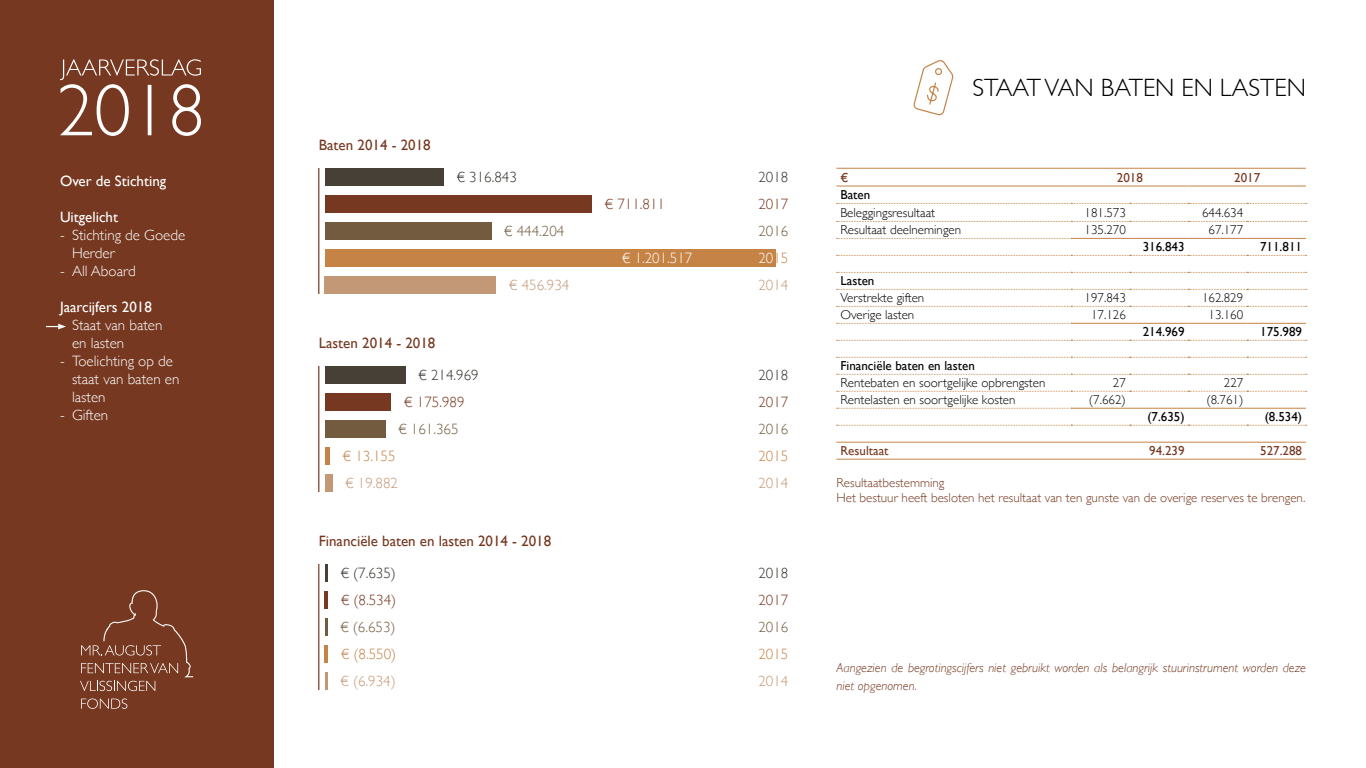
<style>
.page{position:relative;width:1366px;height:768px;background:#fff}
.page>*{position:absolute;margin:0;border:0;box-sizing:border-box;transform-origin:0 0}
.t1{font:300 25px "Gill Sans";color:#000}
.t2{font:300 15px/18px "Gill Sans";color:#fff}
.t3{font:15px "Gill Sans";color:#763820}
.t4{font:15px "Gill Sans";color:#fff}
.t5{font:300 15px "Gill Sans";color:#34302b}
.t6{font:300 15px "Gill Sans";color:#763820}
.t7{font:300 15px "Gill Sans";color:#725b3e}
.t8{font:300 15px "Gill Sans";color:#c39877}
.t9{font:300 15px "Gill Sans";color:#c58345}
.t10{font:300 13px "Gill Sans";color:#000}
.t11{font:italic 300 13px/18px "Gill Sans";color:#763820}
.t12{font:300 13px/15.6px "Gill Sans";color:#763820}
.t13{font:13px "Gill Sans";color:#000}
.t14{font:13px "Gill Sans";color:#763820}
.s1{color:#c58345}
</style>
<div class="page">
<div style="left:0;top:0;width:273px;height:768px;background:#763820"></div>
<svg style="left:80px;top:590px;width:113px;height:101px"></svg>
<svg style="left:81px;top:698px;width:46px;height:11px"></svg>
<hr style="left:836px;top:186px;width:235px;height:1px;background:#c58345">
<svg style="left:837px;top:238px;width:234px;height:1px"></svg>
<svg style="left:837px;top:255px;width:470px;height:1px"></svg>
<svg style="left:837px;top:323px;width:234px;height:1px"></svg>
<svg style="left:837px;top:408px;width:234px;height:1px"></svg>
<svg style="left:837px;top:203px;width:470px;height:1px"></svg>
<svg style="left:837px;top:221px;width:470px;height:1px"></svg>
<hr style="left:836px;top:168px;width:235px;height:1px;background:#c58345">
<svg style="left:837px;top:272px;width:470px;height:1px"></svg>
<svg style="left:837px;top:289px;width:470px;height:1px"></svg>
<svg style="left:837px;top:306px;width:470px;height:1px"></svg>
<svg style="left:837px;top:340px;width:470px;height:1px"></svg>
<svg style="left:837px;top:357px;width:470px;height:1px"></svg>
<svg style="left:837px;top:374px;width:470px;height:1px"></svg>
<svg style="left:837px;top:391px;width:470px;height:1px"></svg>
<svg style="left:837px;top:425px;width:470px;height:1px"></svg>
<hr style="left:1071px;top:168px;width:59px;height:1px;background:#c58345">
<hr style="left:1130px;top:168px;width:59px;height:1px;background:#c58345">
<hr style="left:1071px;top:186px;width:59px;height:1px;background:#c58345">
<hr style="left:1130px;top:186px;width:59px;height:1px;background:#c58345">
<hr style="left:1189px;top:168px;width:58px;height:1px;background:#c58345">
<hr style="left:1247px;top:168px;width:59px;height:1px;background:#c58345">
<hr style="left:1189px;top:186px;width:58px;height:1px;background:#c58345">
<hr style="left:1247px;top:186px;width:59px;height:1px;background:#c58345">
<hr style="left:836px;top:442px;width:235px;height:1px;background:#c58345">
<hr style="left:1071px;top:442px;width:59px;height:1px;background:#c58345">
<hr style="left:1130px;top:442px;width:59px;height:1px;background:#c58345">
<hr style="left:1189px;top:442px;width:58px;height:1px;background:#c58345">
<hr style="left:1247px;top:442px;width:59px;height:1px;background:#c58345">
<hr style="left:836px;top:459px;width:235px;height:1px;background:#c58345">
<hr style="left:1071px;top:459px;width:59px;height:1px;background:#c58345">
<hr style="left:1130px;top:459px;width:59px;height:1px;background:#c58345">
<hr style="left:1189px;top:459px;width:58px;height:1px;background:#c58345">
<hr style="left:1247px;top:459px;width:59px;height:1px;background:#c58345">
<hr style="left:1071px;top:408px;width:59px;height:1px;background:#c58345">
<hr style="left:1130px;top:408px;width:59px;height:1px;background:#c58345">
<hr style="left:1189px;top:408px;width:58px;height:1px;background:#c58345">
<hr style="left:1247px;top:408px;width:59px;height:1px;background:#c58345">
<hr style="left:1071px;top:323px;width:59px;height:1px;background:#c58345">
<hr style="left:1130px;top:323px;width:59px;height:1px;background:#c58345">
<hr style="left:1189px;top:323px;width:58px;height:1px;background:#c58345">
<hr style="left:1247px;top:323px;width:59px;height:1px;background:#c58345">
<hr style="left:1071px;top:238px;width:59px;height:1px;background:#c58345">
<hr style="left:1130px;top:238px;width:59px;height:1px;background:#c58345">
<hr style="left:1189px;top:238px;width:58px;height:1px;background:#c58345">
<hr style="left:1247px;top:238px;width:59px;height:1px;background:#c58345">
<div style="left:325px;top:168px;width:119px;height:18px;background:#474037"></div>
<div style="left:325px;top:366px;width:80px;height:18px;background:#474037"></div>
<hr style="left:325px;top:564px;width:3px;height:18px;background:#474037">
<div style="left:325px;top:195px;width:267px;height:18px;background:#763820"></div>
<div style="left:325px;top:393px;width:66px;height:18px;background:#763820"></div>
<hr style="left:325px;top:591px;width:3px;height:18px;background:#763820">
<div style="left:325px;top:222px;width:166px;height:18px;background:#725b3e"></div>
<div style="left:325px;top:420px;width:60px;height:18px;background:#725b3e"></div>
<svg style="left:325px;top:618px;width:2px;height:18px"></svg>
<div style="left:325px;top:249px;width:450px;height:18px;background:#c58345"></div>
<div style="left:325px;top:447px;width:5px;height:18px;background:#c58345"></div>
<hr style="left:325px;top:645px;width:3px;height:18px;background:#c58345">
<div style="left:325px;top:276px;width:171px;height:18px;background:#c39877"></div>
<div style="left:325px;top:474px;width:7px;height:18px;background:#c39877"></div>
<svg style="left:325px;top:672px;width:2px;height:18px"></svg>
<hr style="left:318px;top:168px;width:1px;height:126px;background:#763820">
<hr style="left:318px;top:366px;width:1px;height:126px;background:#763820">
<hr style="left:318px;top:564px;width:1px;height:126px;background:#763820">
<svg style="left:914px;top:60px;width:40px;height:56px"></svg>
<svg style="left:60px;top:59px;width:141px;height:77px"></svg>
<svg style="left:46px;top:324px;width:20px;height:5px"></svg>
<p class="t4" style="left:60px;top:172px;width:108px">Over de Stichting</p>
<p class="t4" style="left:60px;top:208px;width:60px">Uitgelicht</p>
<p class="t2" style="left:72px;top:225px;width:115px;text-indent:-12px">- Stichting de Goede<br>Herder</p>
<p class="t2" style="left:60px;top:261px;width:77px">- All Aboard</p>
<p class="t4" style="left:60px;top:298px;width:93px">Jaarcijfers 2018</p>
<p class="t2" style="left:72px;top:315px;width:92px;text-indent:-12px">- Staat van baten en lasten</p>
<p class="t2" style="left:72px;top:351px;width:109px;text-indent:-12px">- Toelichting op de staat van baten en lasten</p>
<p class="t2" style="left:60px;top:405px;width:50px">- Giften</p>
<h1 class="t1" style="left:972px;top:68px;width:335px">STAAT VAN BATEN EN LASTEN</h1>
<p class="t3" style="left:319px;top:136px;width:113px">Baten 2014 - 2018</p>
<p class="t5" style="left:457px;top:165px;width:62px">€ 316.843</p>
<p class="t7" style="left:504px;top:219px;width:62px">€ 444.204</p>
<p class="t3" style="left:319px;top:334px;width:118px">Lasten 2014 - 2018</p>
<p class="t5" style="left:419px;top:363px;width:62px">€ 214.969</p>
<p class="t6" style="left:404px;top:390px;width:62px">€ 175.989</p>
<p class="t7" style="left:398px;top:417px;width:62px">€ 161.365</p>
<p class="t9" style="left:343px;top:444px;width:54px">€ 13.155</p>
<p class="t8" style="left:345px;top:471px;width:54px">€ 19.882</p>
<p class="t8" style="left:509px;top:273px;width:62px">€ 456.934</p>
<p class="t6" style="left:605px;top:192px;width:62px">€ 711.811</p>
<p class="t2" style="left:622px;top:249px;width:72px">€ 1.201.517</p>
<p class="t5" style="left:758px;top:165px;width:31px">2018</p>
<p class="t6" style="left:758px;top:192px;width:31px">2017</p>
<p class="t7" style="left:758px;top:219px;width:31px">2016</p>
<p class="t2" style="left:758px;top:249px;width:31px">20<span class="s1">15</span></p>
<p class="t8" style="left:758px;top:273px;width:31px">2014</p>
<p class="t5" style="left:758px;top:363px;width:31px">2018</p>
<p class="t6" style="left:758px;top:390px;width:31px">2017</p>
<p class="t7" style="left:758px;top:417px;width:31px">2016</p>
<p class="t9" style="left:758px;top:444px;width:31px">2015</p>
<p class="t8" style="left:758px;top:471px;width:31px">2014</p>
<p class="t14" style="left:840px;top:170px;width:9px">€</p>
<p class="t14" style="left:1117px;top:170px;width:27px">2018</p>
<p class="t14" style="left:1234px;top:170px;width:27px">2017</p>
<p class="t13" style="left:840px;top:187px;width:31px">Baten</p>
<p class="t10" style="left:840px;top:202px;width:96px">Beleggingsresultaat</p>
<p class="t10" style="left:1085px;top:202px;width:43px">181.573</p>
<p class="t10" style="left:1202px;top:202px;width:43px">644.634</p>
<p class="t10" style="left:840px;top:220px;width:122px">Resultaat deelnemingen</p>
<p class="t10" style="left:1085px;top:220px;width:43px">135.270</p>
<p class="t10" style="left:1209px;top:220px;width:36px">67.177</p>
<p class="t13" style="left:1143px;top:239px;width:43px">316.843</p>
<p class="t13" style="left:1260px;top:239px;width:43px">711.811</p>
<p class="t13" style="left:840px;top:273px;width:35px">Lasten</p>
<p class="t10" style="left:840px;top:288px;width:85px">Verstrekte giften</p>
<p class="t10" style="left:1085px;top:288px;width:43px">197.843</p>
<p class="t10" style="left:1202px;top:288px;width:43px">162.829</p>
<p class="t10" style="left:840px;top:305px;width:75px">Overige lasten</p>
<p class="t10" style="left:1091px;top:305px;width:36px">17.126</p>
<p class="t10" style="left:1209px;top:305px;width:36px">13.160</p>
<p class="t13" style="left:1143px;top:324px;width:43px">214.969</p>
<p class="t13" style="left:1260px;top:324px;width:43px">175.989</p>
<p class="t13" style="left:840px;top:358px;width:136px">Financiële baten en lasten</p>
<p class="t10" style="left:840px;top:373px;width:206px">Rentebaten en soortgelijke opbrengsten</p>
<p class="t10" style="left:1113px;top:373px;width:14px">27</p>
<p class="t10" style="left:1224px;top:373px;width:21px">227</p>
<p class="t10" style="left:840px;top:390px;width:177px">Rentelasten en soortgelijke kosten</p>
<p class="t10" style="left:1089px;top:390px;width:38px">(7.662)</p>
<p class="t10" style="left:1206px;top:390px;width:38px">(8.761)</p>
<p class="t13" style="left:1147px;top:409px;width:39px">(7.635)</p>
<p class="t13" style="left:1265px;top:409px;width:39px">(8.534)</p>
<p class="t14" style="left:840px;top:443px;width:50px">Resultaat</p>
<p class="t14" style="left:1149px;top:443px;width:37px">94.239</p>
<p class="t14" style="left:1260px;top:443px;width:43px">527.288</p>
<p class="t12" style="left:836px;top:474px;width:470px">Resultaatbestemming<br>Het bestuur heeft besloten het resultaat van ten gunste van de overige reserves te brengen.</p>
<p class="t3" style="left:319px;top:532px;width:234px">Financiële baten en lasten 2014 - 2018</p>
<p class="t5" style="left:341px;top:561px;width:57px">€ (7.635)</p>
<p class="t5" style="left:758px;top:561px;width:31px">2018</p>
<p class="t6" style="left:341px;top:588px;width:57px">€ (8.534)</p>
<p class="t6" style="left:758px;top:588px;width:31px">2017</p>
<p class="t7" style="left:340px;top:615px;width:57px">€ (6.653)</p>
<p class="t7" style="left:758px;top:615px;width:31px">2016</p>
<p class="t9" style="left:341px;top:642px;width:57px">€ (8.550)</p>
<p class="t8" style="left:341px;top:669px;width:57px">€ (6.934)</p>
<p class="t9" style="left:758px;top:642px;width:31px">2015</p>
<p class="t8" style="left:758px;top:669px;width:31px">2014</p>
<p class="t11" style="left:836px;top:659px;width:471px">Aangezien de begrotingscijfers niet gebruikt worden als belangrijk stuurinstrument worden deze niet opgenomen.</p>
</div>
